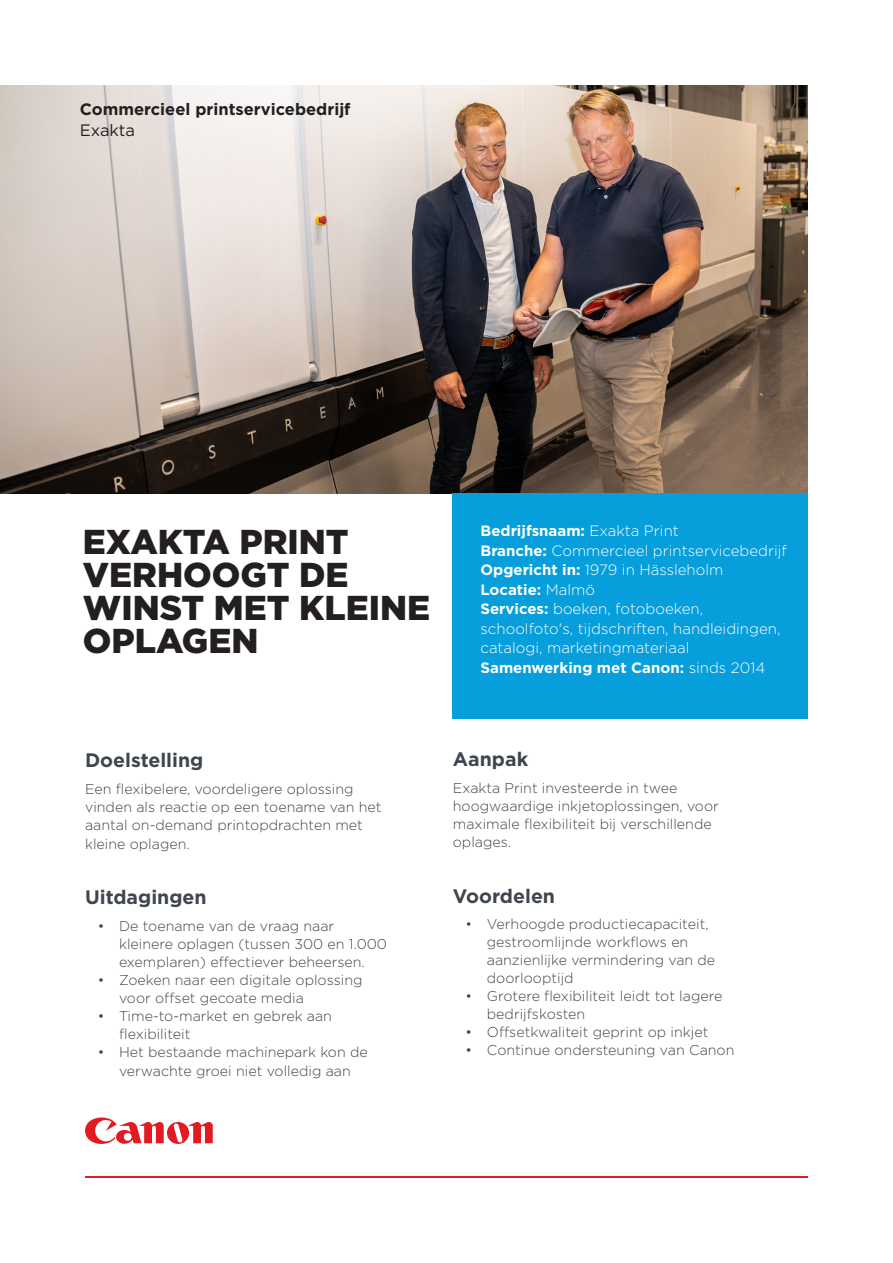
<style>
.page{position:relative;width:893px;height:1263px;background:#fff}
.page>*{position:absolute;margin:0;border:0;box-sizing:border-box;transform-origin:0 0}
.t1{font:900 34.5px/33px "Gotham";color:#231f20}
.Body_Copy{font:700 19.5px "Gotham";color:#3f464d}
.t2{font:700 16.5px "Gotham";color:#231f20}
.t3{font:16.5px "Gotham";color:#231f20}
.Body_Copy-2{font:300 15px/19.5px "Gotham";color:#fff}
.Body_Copy-3{font:700 15px "Gotham";color:#fff}
.Body_Copy-4{font:300 14.25px/18px "Gotham";color:#3f464d}
.s1{font-weight:300}
.s2{font-weight:700}
</style>
<div class="page">
<svg style="left:85px;top:1117px;width:128px;height:27px"></svg>
<hr style="left:85px;top:1176px;width:723px;height:2px;background:#e21a21">
<img style="left:0;top:85px;width:808px;height:408px">
<div style="left:453px;top:493px;width:355px;height:226px;background:#069edb"></div>
<p class="t2" style="left:80px;top:98px;width:272px">Commercieel printservicebedrijf</p>
<p class="t3" style="left:80px;top:120px;width:57px">Exakta</p>
<p class="t1" style="left:83px;top:525px;width:349px">EXAKTA PRINT<br>VERHOOGT DE<br>WINST MET KLEINE<br>OPLAGEN</p>
<p class="Body_Copy-3" style="left:480px;top:521px;width:200px">Bedrijfsnaam: <span class="s1">Exakta Print</span></p>
<p class="Body_Copy-2" style="left:480px;top:540px;width:308px"><span class="s2">Branche:</span> Commercieel printservicebedrijf</p>
<p class="Body_Copy-2" style="left:480px;top:560px;width:244px"><span class="s2">Opgericht in:</span> 1979 in Hässleholm</p>
<p class="Body_Copy-3" style="left:480px;top:580px;width:116px">Locatie: <span class="s1">Malmö</span></p>
<p class="Body_Copy-2" style="left:480px;top:599px;width:301px"><span class="s2">Services:</span> boeken, fotoboeken, schoolfoto's, tijdschriften, handleidingen, catalogi, marketingmateriaal</p>
<p class="Body_Copy-3" style="left:480px;top:658px;width:286px">Samenwerking met Canon: <span class="s1">sinds 2014</span></p>
<p class="Body_Copy" style="left:85px;top:747px;width:120px">Doelstelling</p>
<p class="Body_Copy-4" style="left:85px;top:779px;width:298px">Een flexibelere, voordeligere oplossing vinden als reactie op een toename van het aantal on-demand printopdrachten met</p>
<p class="Body_Copy-4" style="left:85px;top:835px;width:106px">kleine oplagen.</p>
<p class="Body_Copy" style="left:85px;top:884px;width:123px">Uitdagingen</p>
<p class="Body_Copy-4" style="left:119px;top:916px;width:269px;text-indent:-21px">• De toename van de vraag naar kleinere oplagen (tussen 300 en 1.000 exemplaren) effectiever beheersen.</p>
<p class="Body_Copy-4" style="left:119px;top:970px;width:245px;text-indent:-21px">• Zoeken naar een digitale oplossing voor offset gecoate media</p>
<p class="Body_Copy-4" style="left:119px;top:1006px;width:214px;text-indent:-21px">• Time-to-market en gebrek aan flexibiliteit</p>
<p class="Body_Copy-4" style="left:98px;top:1041px;width:272px;line-height:19.5px;text-align:center">• Het bestaande machinepark kon de verwachte groei niet volledig aan</p>
<p class="Body_Copy" style="left:453px;top:746px;width:77px">Aanpak</p>
<p class="Body_Copy-4" style="left:453px;top:778px;width:267px">Exakta Print investeerde in twee hoogwaardige inkjetoplossingen, voor maximale flexibiliteit bij verschillende oplages.</p>
<p class="Body_Copy" style="left:453px;top:883px;width:104px">Voordelen</p>
<p class="Body_Copy-4" style="left:487px;top:915px;width:230px;text-indent:-21px">• Verhoogde productiecapaciteit, gestroomlijnde workflows en aanzienlijke vermindering van de doorlooptijd</p>
<p class="Body_Copy-4" style="left:487px;top:987px;width:237px;text-indent:-21px">• Grotere flexibiliteit leidt tot lagere bedrijfskosten</p>
<p class="Body_Copy-4" style="left:466px;top:1023px;width:244px">• Offsetkwaliteit geprint op inkjet</p>
<p class="Body_Copy-4" style="left:466px;top:1041px;width:270px">• Continue ondersteuning van Canon</p>
</div>
